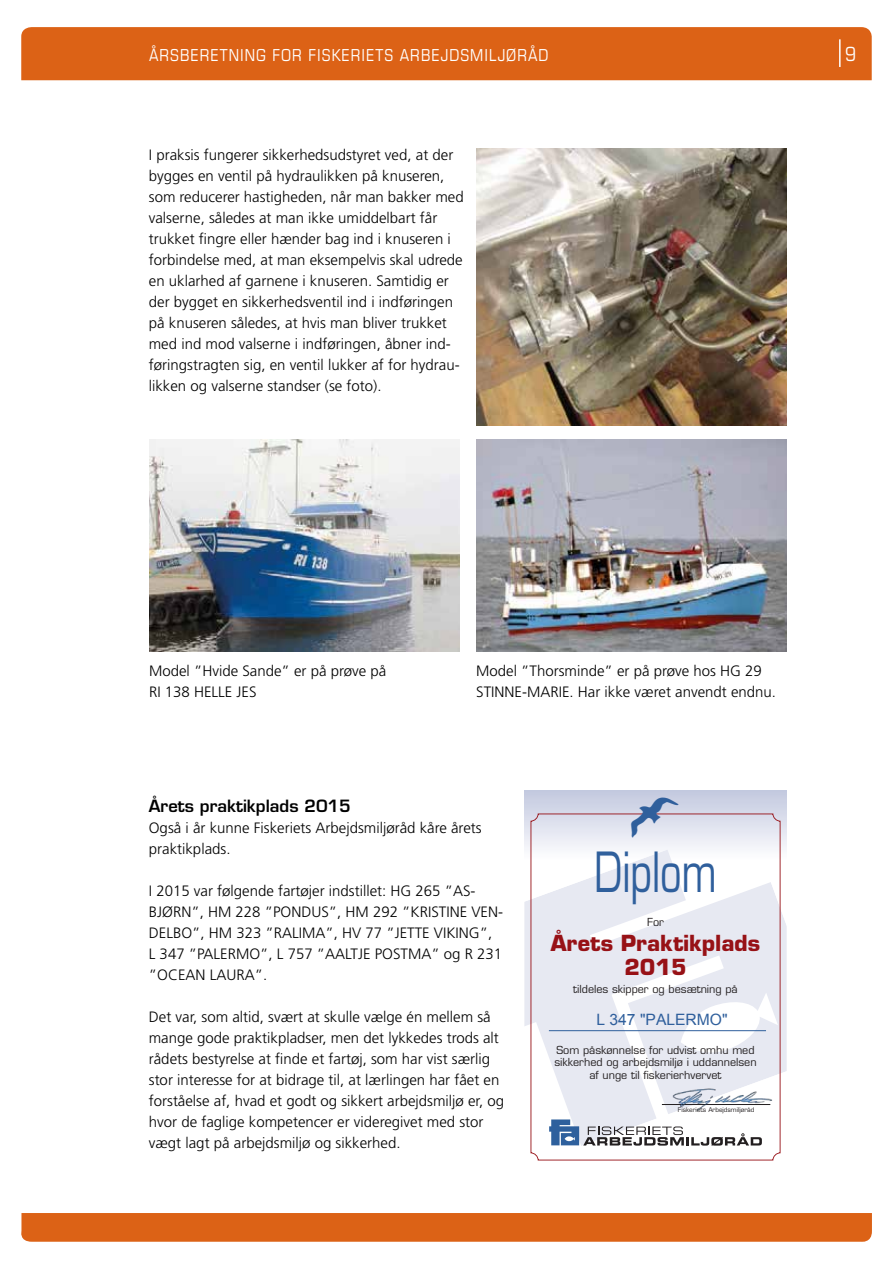
<style>
.page{position:relative;width:893px;height:1263px;background:#fff}
.page>*{position:absolute;margin:0;border:0;box-sizing:border-box;transform-origin:0 0}
.t1{font:54px "Eurostile";color:#2f5f9c;scale:.7 1}
.t2{font:32.4px "Animals P01";color:#2f5f9c}
.t3{font:700 21.6px/24.3px "Eurostile";color:#971116;text-align:center}
.t4{font:condensed 19.5px "Eurostile LT Std";color:#fff}
.t5{font:condensed 16.5px "Eurostile LT Std";letter-spacing:.06em;color:#fff}
.t6{font:600 16.5px "Eurostile LT Std";color:#000}
.t7{font:15.6px "Arial";color:#2f5f9c}
.t8{font:300 15px/21px "Frutiger LT Std";color:#000}
.t9{font:10.8px/12.6px "Eurostile";color:#231f20;text-align:center}
.t10{font:6.3px "Eurostile";color:#231f20}
</style>
<div class="page">
<div style="left:21px;top:1213px;width:851px;height:29px;background:#dc6216"></div>
<div style="left:21px;top:27px;width:851px;height:53px;background:#dc6216"></div>
<hr style="left:839px;top:39px;width:2px;height:28px;background:#fff">
<img style="left:476px;top:440px;width:311px;height:211px">
<img style="left:149px;top:440px;width:310px;height:211px">
<div style="left:524px;top:790px;width:263px;height:69px;background:#ccd1e4"></div>
<svg style="left:524px;top:849px;width:263px;height:297px"></svg>
<svg style="left:530px;top:813px;width:250px;height:347px"></svg>
<svg style="left:549px;top:1119px;width:213px;height:27px"></svg>
<hr style="left:662px;top:1104px;width:108px;height:1px;background:#231f20">
<hr style="left:549px;top:1030px;width:217px;height:1px;background:#2f5f9c">
<img style="left:663px;top:1081px;width:118px;height:34px">
<img style="left:476px;top:149px;width:311px;height:276px">
<p class="t5" style="left:149px;top:45px;width:401px">ÅRSBERETNING FOR FISKERIETS ARBEJDSMILJØRÅD</p>
<h3 class="t4" style="left:845px;top:42px;width:12px">9</h3>
<p class="t8" style="left:149px;top:145px;width:316px">I praksis fungerer sikkerhedsudstyret ved, at der bygges en ventil på hydraulikken på knuseren, som reducerer hastigheden, når man bakker med valserne, således at man ikke umiddelbart får trukket fingre eller hænder bag ind i knuseren i forbindelse med, at man eksempelvis skal udrede en uklarhed af garnene i knuseren. Samtidig er der bygget en sikkerhedsventil ind i indføringen på knuseren således, at hvis man bliver trukket med ind mod valserne i indføringen, åbner ind&shy;føringstragten sig, en ventil lukker af for hydrau&shy;likken og valserne standser (se foto).</p>
<p class="t8" style="left:149px;top:660px;width:239px">Model ”Hvide Sande” er på prøve på<br>RI 138 HELLE JES</p>
<p class="t8" style="left:476px;top:660px;width:301px">Model ”Thorsminde” er på prøve hos HG 29<br>STINNE-MARIE. Har ikke været anvendt endnu.</p>
<p class="t6" style="left:149px;top:795px;width:204px">Årets praktikplads 2015</p>
<p class="t8" style="left:149px;top:817px;width:334px">Også i år kunne Fiskeriets Arbejdsmiljøråd kåre årets praktikplads.</p>
<p class="t8" style="left:149px;top:880px;width:356px">I 2015 var følgende fartøjer indstillet: HG 265 ”AS-BJØRN”, HM 228 ”PONDUS”, HM 292 ”KRISTINE VEN-DELBO”, HM 323 ”RALIMA”, HV 77 ”JETTE VIKING”,<br>L 347 ”PALERMO”, L 757 ”AALTJE POSTMA” og R 231 ”OCEAN LAURA”.</p>
<p class="t8" style="left:149px;top:1007px;width:357px">Det var, som altid, svært at skulle vælge én mellem så mange gode praktikpladser, men det lykkedes trods alt rådets bestyrelse at finde et fartøj, som har vist særlig stor interesse for at bidrage til, at lærlingen har fået en forståelse af, hvad et godt og sikkert arbejdsmiljø er, og hvor de faglige kompetencer er videregivet med stor vægt lagt på arbejdsmiljø og sikkerhed.</p>
<h2 class="t2" style="left:632px;top:797px;width:48px">@</h2>
<h1 class="t1" style="left:595px;top:840px;width:176px">Diplom</h1>
<p class="t9" style="left:647px;top:916px;width:18px">For</p>
<h3 class="t3" style="left:551px;top:930px;width:211px">Årets Praktikplads<br>2015</h3>
<p class="t9" style="left:573px;top:983px;width:166px">tildeles skipper og besætning på</p>
<p class="t7" style="left:596px;top:1011px;width:133px">L 347 "PALERMO"</p>
<p class="t9" style="left:554px;top:1043px;width:204px">Som påskønnelse for udvist omhu med sikkerhed og arbejdsmiljø i uddannelsen af unge til fiskerierhvervet</p>
<p class="t10" style="left:678px;top:1106px;width:78px">Fiskeriets Arbejdsmiljøråd</p>
</div>
